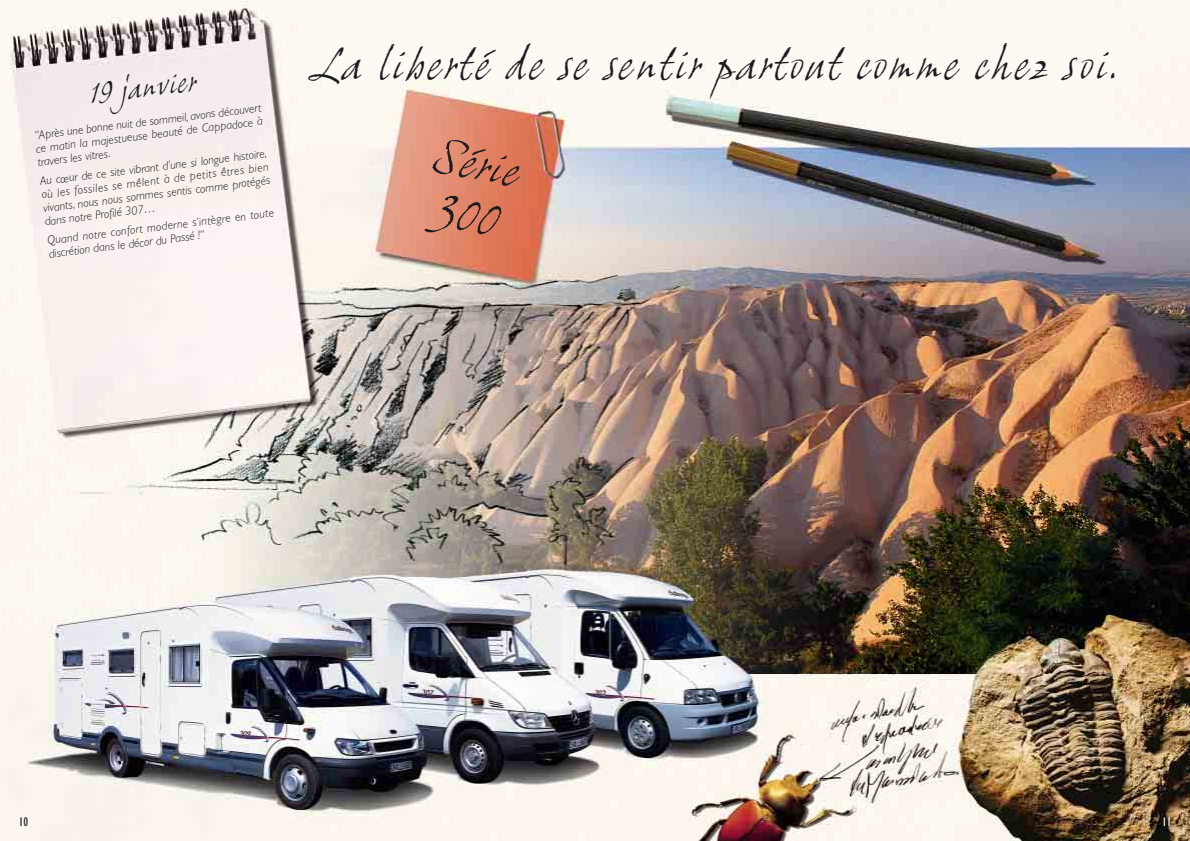
<style>
.page{position:relative;width:1190px;height:841px;background:#fff}
.page>*{position:absolute;margin:0;border:0;box-sizing:border-box;transform-origin:0 0}
.t1{font:italic 47px/52px "Grimshaw Hand ITC";color:#1b1c20}
.t2{font:italic 44px "Grimshaw Hand ITC";letter-spacing:.035em;color:#1b1c20}
.t3{font:italic 30px "Grimshaw Hand ITC";color:#1b1c20}
.t4{font:condensed 13px "Gill Sans";color:#1b1c20}
.t5{font:condensed 13px "Gill Sans";color:#fff}
.t6{font:italic 300 12px/13.5px "Gill Sans";color:#1b1c20;text-align:justify}
</style>
<div class="page">
<img style="left:0;top:0;width:1190px;height:841px">
<h3 class="t3" style="left:89px;top:78px;width:108px;rotate:-7deg">19 janvier</h3>
<p class="t6" style="left:34px;top:130px;width:230px;rotate:-7deg">“Après une bonne nuit de sommeil, avons découvert ce matin la majestueuse beauté de Cappadoce à travers les vitres.</p>
<p class="t6" style="left:39px;top:176px;width:230px;rotate:-7deg">Au cœur de ce site vibrant d’une si longue histoire, où les fossiles se mêlent à de petits êtres bien vivants, nous nous sommes sentis comme protégés dans notre Profilé 307…</p>
<p class="t6" style="left:47px;top:235px;width:230px;rotate:-7deg">Quand notre confort moderne s’intègre en toute discrétion dans le décor du Passé !”</p>
<h2 class="t2" style="left:312px;top:41px;width:811px">La liberté de se sentir partout comme chez soi.</h2>
<h1 class="t1" style="left:439px;top:133px;width:89px;rotate:11deg">Série<br>300</h1>
<p class="t4" style="left:19px;top:817px;width:11px">10</p>
<p class="t5" style="left:1162px;top:817px;width:11px">11</p>
</div>
